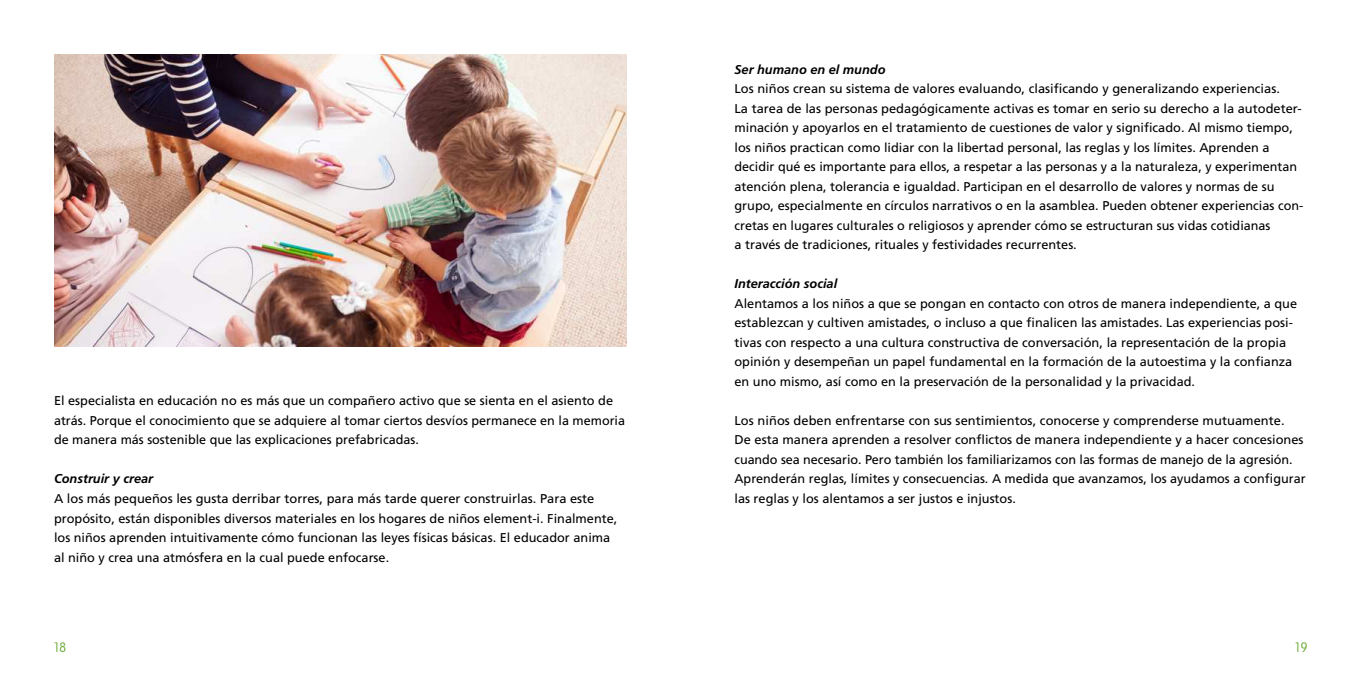
<style>
.page{position:relative;width:1361px;height:681px;background:#fff}
.page>*{position:absolute;margin:0;border:0;box-sizing:border-box;transform-origin:0 0}
.t1{font:100 13.5px "VAG Rounded";color:#69a82f}
.t2{font:12.75px/19.5px "Frutiger CE";color:#000}
.t3{font:italic 700 12.75px "Frutiger";color:#000}
</style>
<div class="page">
<img style="left:54px;top:54px;width:572px;height:292px">
<p class="t2" style="left:54px;top:391px;width:572px">El especialista en educación no es más que un compañero activo que se sienta en el asiento de atrás. Porque el conocimiento que se adquiere al tomar ciertos desvíos permanece en la memoria de manera más sostenible que las explicaciones prefabricadas.</p>
<p class="t3" style="left:54px;top:473px;width:101px">Construir y crear</p>
<p class="t2" style="left:54px;top:489px;width:565px">A los más pequeños les gusta derribar torres, para más tarde querer construirlas. Para este propósito, están disponibles diversos materiales en los hogares de niños element-i. Finalmente, los niños aprenden intuitivamente cómo funcionan las leyes físicas básicas. El educador anima al niño y crea una atmósfera en la cual puede enfocarse.</p>
<p class="t3" style="left:734px;top:64px;width:152px">Ser humano en el mundo</p>
<p class="t2" style="left:734px;top:79px;width:570px">Los niños crean su sistema de valores evaluando, clasificando y generalizando experiencias.<br>La tarea de las personas pedagógicamente activas es tomar en serio su derecho a la autodeter&shy;minación y apoyarlos en el tratamiento de cuestiones de valor y significado. Al mismo tiempo, los niños practican como lidiar con la libertad personal, las reglas y los límites. Aprenden a decidir qué es importante para ellos, a respetar a las personas y a la naturaleza, y experimentan atención plena, tolerancia e igualdad. Participan en el desarrollo de valores y normas de su grupo, especialmente en círculos narrativos o en la asamblea. Pueden obtener experiencias con&shy;cretas en lugares culturales o religiosos y aprender cómo se estructuran sus vidas cotidianas<br>a través de tradiciones, rituales y festividades recurrentes.</p>
<p class="t3" style="left:734px;top:278px;width:104px">Interacción social</p>
<p class="t2" style="left:734px;top:294px;width:564px">Alentamos a los niños a que se pongan en contacto con otros de manera independiente, a que establezcan y cultiven amistades, o incluso a que finalicen las amistades. Las experiencias posi&shy;tivas con respecto a una cultura constructiva de conversación, la representación de la propia opinión y desempeñan un papel fundamental en la formación de la autoestima y la confianza en uno mismo, así como en la preservación de la personalidad y la privacidad.</p>
<p class="t2" style="left:734px;top:411px;width:572px">Los niños deben enfrentarse con sus sentimientos, conocerse y comprenderse mutuamente.<br>De esta manera aprenden a resolver conflictos de manera independiente y a hacer concesiones cuando sea necesario. Pero también los familiarizamos con las formas de manejo de la agresión.<br>Aprenderán reglas, límites y consecuencias. A medida que avanzamos, los ayudamos a configurar las reglas y los alentamos a ser justos e injustos.</p>
<p class="t1" style="left:54px;top:641px;width:14px">18</p>
<p class="t1" style="left:1295px;top:641px;width:14px">19</p>
</div>
